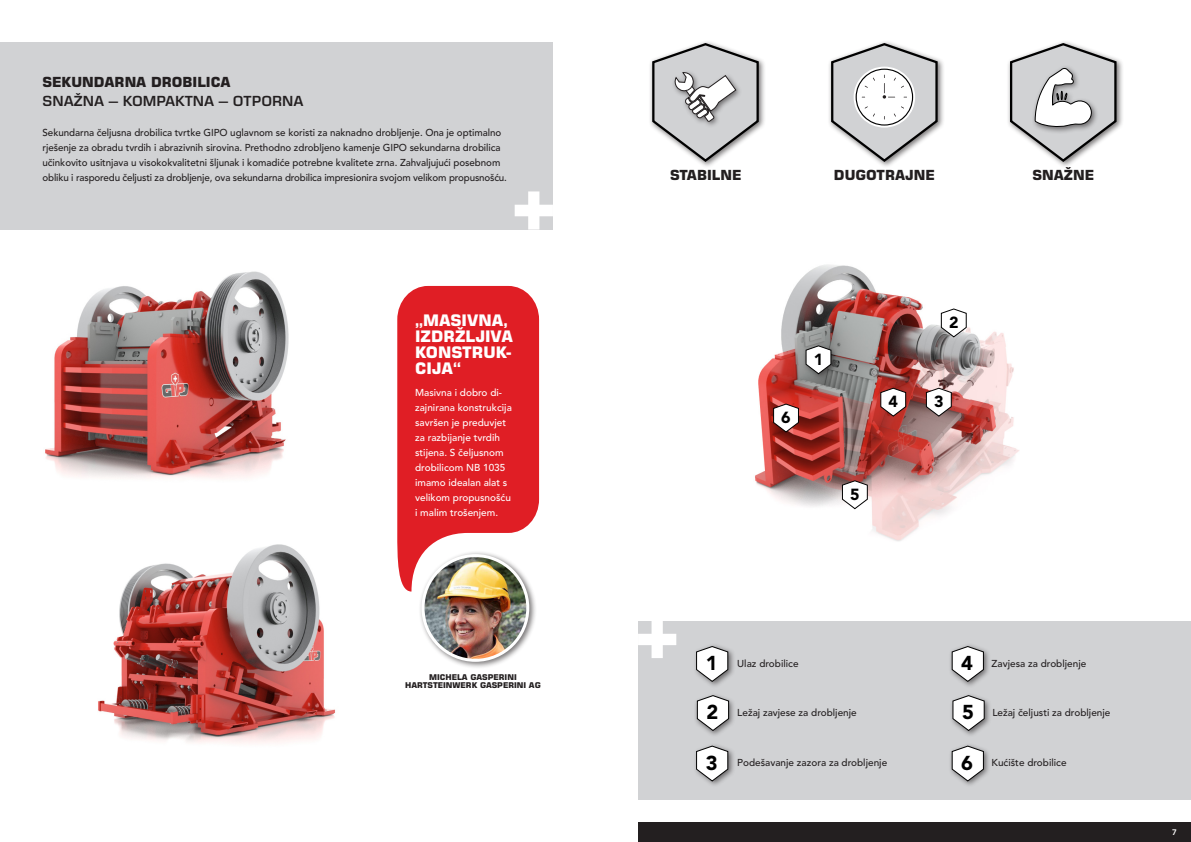
<style>
.page{position:relative;width:1191px;height:842px;background:#fff}
.page>*{position:absolute;margin:0;border:0;box-sizing:border-box;transform-origin:0 0}
.t1{font:900 20px "Avenir LT Pro";color:#000}
.t2{font:700 16px/16px "Eurostile LT Pro";color:#fff}
.t3{font:900 16px "Avenir LT Pro";color:#000}
._10_C_Roboto{font:700 14px "Eurostile LT Pro";color:#231f20}
.t4{font:600 14px "Eurostile LT Pro";color:#231f20}
.t5{font:500 10px/15px "Avenir LT Pro";letter-spacing:-.005em;color:#231f20}
.t6{font:500 10px/15px "Avenir LT Pro";color:#fff}
.t7{font:700 8px "Eurostile LT Pro";color:#231f20}
.t8{font:800 8px "Avenir LT Pro";color:#fff}
</style>
<div class="page">
<div style="left:0;top:43px;width:553px;height:187px;background:#d1d2d4"></div>
<svg style="left:514px;top:191px;width:39px;height:39px"></svg>
<img style="left:45px;top:271px;width:244px;height:208px">
<img style="left:98px;top:544px;width:237px;height:199px">
<div style="left:418px;top:551px;width:118px;height:118px;background:#231f20;opacity:.6"></div>
<img style="left:423px;top:556px;width:105px;height:104px;border-radius:52px">
<div style="left:421px;top:554px;width:108px;height:108px;border:3px solid #fff;border-radius:50%"></div>
<img style="left:755px;top:264px;width:264px;height:277px">
<svg style="left:773px;top:403px;width:26px;height:30px"></svg>
<svg style="left:880px;top:388px;width:26px;height:29px"></svg>
<svg style="left:842px;top:480px;width:26px;height:29px"></svg>
<div style="left:802px;top:342px;width:36px;height:39px;background:#231f20;opacity:.6"></div>
<svg style="left:805px;top:345px;width:26px;height:29px"></svg>
<svg style="left:940px;top:308px;width:27px;height:29px"></svg>
<svg style="left:926px;top:388px;width:26px;height:29px"></svg>
<div style="left:638px;top:621px;width:553px;height:179px;background:#d1d2d4"></div>
<div style="left:693px;top:692px;width:43px;height:45px;background:#231f20;opacity:.6"></div>
<svg style="left:697px;top:695px;width:32px;height:36px"></svg>
<div style="left:693px;top:643px;width:42px;height:45px;background:#231f20;opacity:.6"></div>
<svg style="left:696px;top:646px;width:32px;height:36px"></svg>
<div style="left:693px;top:743px;width:42px;height:45px;background:#231f20;opacity:.6"></div>
<svg style="left:696px;top:745px;width:32px;height:37px"></svg>
<div style="left:948px;top:643px;width:43px;height:45px;background:#231f20;opacity:.6"></div>
<svg style="left:951px;top:646px;width:33px;height:36px"></svg>
<div style="left:949px;top:692px;width:43px;height:45px;background:#231f20;opacity:.6"></div>
<svg style="left:952px;top:695px;width:33px;height:36px"></svg>
<div style="left:948px;top:743px;width:43px;height:45px;background:#231f20;opacity:.6"></div>
<svg style="left:951px;top:745px;width:33px;height:37px"></svg>
<svg style="left:638px;top:621px;width:38px;height:37px"></svg>
<svg style="left:397px;top:286px;width:142px;height:305px;background:#e04043"></svg>
<div style="left:638px;top:822px;width:553px;height:20px;background:#231f20"></div>
<div style="left:1006px;top:40px;width:117px;height:129px;background:#231f20;opacity:.6"></div>
<svg style="left:1008px;top:41px;width:110px;height:128px"></svg>
<div style="left:827px;top:40px;width:118px;height:129px;background:#231f20;opacity:.6"></div>
<svg style="left:830px;top:41px;width:109px;height:122px"></svg>
<div style="left:880px;top:93px;width:8px;height:8px;border:2px solid #fff;border-radius:50%"></div>
<div style="left:648px;top:40px;width:118px;height:129px;background:#231f20;opacity:.6"></div>
<svg style="left:651px;top:41px;width:110px;height:122px"></svg>
<p class="_10_C_Roboto" style="left:43px;top:73px;width:189px">SEKUNDARNA DROBILICA</p>
<p class="t4" style="left:43px;top:92px;width:263px">SNAŽNA – KOMPAKTNA – OTPORNA</p>
<p class="t5" style="left:43px;top:125px;width:466px">Sekundarna čeljusna drobilica tvrtke GIPO uglavnom se koristi za naknadno drobljenje. Ona je optimalno rješenje za obradu tvrdih i abrazivnih sirovina. Prethodno zdrobljeno kamenje GIPO sekundarna drobilica učinkovito usitnjava u visokokvalitetni šljunak i komadiće potrebne kvalitete zrna. Zahvaljujući posebnom obliku i rasporedu čeljusti za drobljenje, ova sekundarna drobilica impresionira svojom velikom propusnošću.</p>
<p class="t2" style="left:415px;top:312px;width:99px">„MASIVNA,<br>IZDRŽLJIVA<br>KONSTRUK-<br>CIJA“</p>
<p class="t6" style="left:415px;top:385px;width:98px">Masivna i dobro di&shy;zajnirana konstrukcija savršen je preduvjet za razbijanje tvrdih stijena. S čeljusnom drobilicom NB 1035 imamo idealan alat s velikom propusnošću i malim trošenjem.</p>
<p class="t7" style="left:429px;top:673px;width:89px">MICHELA GASPERINI</p>
<p class="t7" style="left:405px;top:681px;width:137px">HARTSTEINWERK GASPERINI AG</p>
<p class="_10_C_Roboto" style="left:670px;top:166px;width:73px">STABILNE</p>
<p class="_10_C_Roboto" style="left:834px;top:166px;width:102px">DUGOTRAJNE</p>
<p class="_10_C_Roboto" style="left:1032px;top:166px;width:63px">SNAŽNE</p>
<p class="t3" style="left:781px;top:408px;width:11px">6</p>
<p class="t3" style="left:813px;top:349px;width:11px">1</p>
<p class="t3" style="left:850px;top:484px;width:11px">5</p>
<p class="t3" style="left:888px;top:392px;width:11px">4</p>
<p class="t3" style="left:949px;top:313px;width:11px">2</p>
<p class="t3" style="left:934px;top:392px;width:11px">3</p>
<p class="t1" style="left:705px;top:651px;width:13px">1</p>
<p class="t5" style="left:737px;top:656px;width:63px">Ulaz drobilice</p>
<p class="t1" style="left:706px;top:700px;width:13px">2</p>
<p class="t5" style="left:737px;top:705px;width:121px">Ležaj zavjese za drobljenje</p>
<p class="t1" style="left:705px;top:751px;width:13px">3</p>
<p class="t5" style="left:737px;top:755px;width:151px">Podešavanje zazora za drobljenje</p>
<p class="t1" style="left:961px;top:651px;width:13px">4</p>
<p class="t5" style="left:991px;top:656px;width:96px">Zavjesa za drobljenje</p>
<p class="t1" style="left:962px;top:700px;width:13px">5</p>
<p class="t5" style="left:992px;top:705px;width:119px">Ležaj čeljusti za drobljenje</p>
<p class="t1" style="left:961px;top:751px;width:13px">6</p>
<p class="t5" style="left:991px;top:755px;width:77px">Kućište drobilice</p>
<p class="t8" style="left:1172px;top:827px;width:6px">7</p>
</div>
